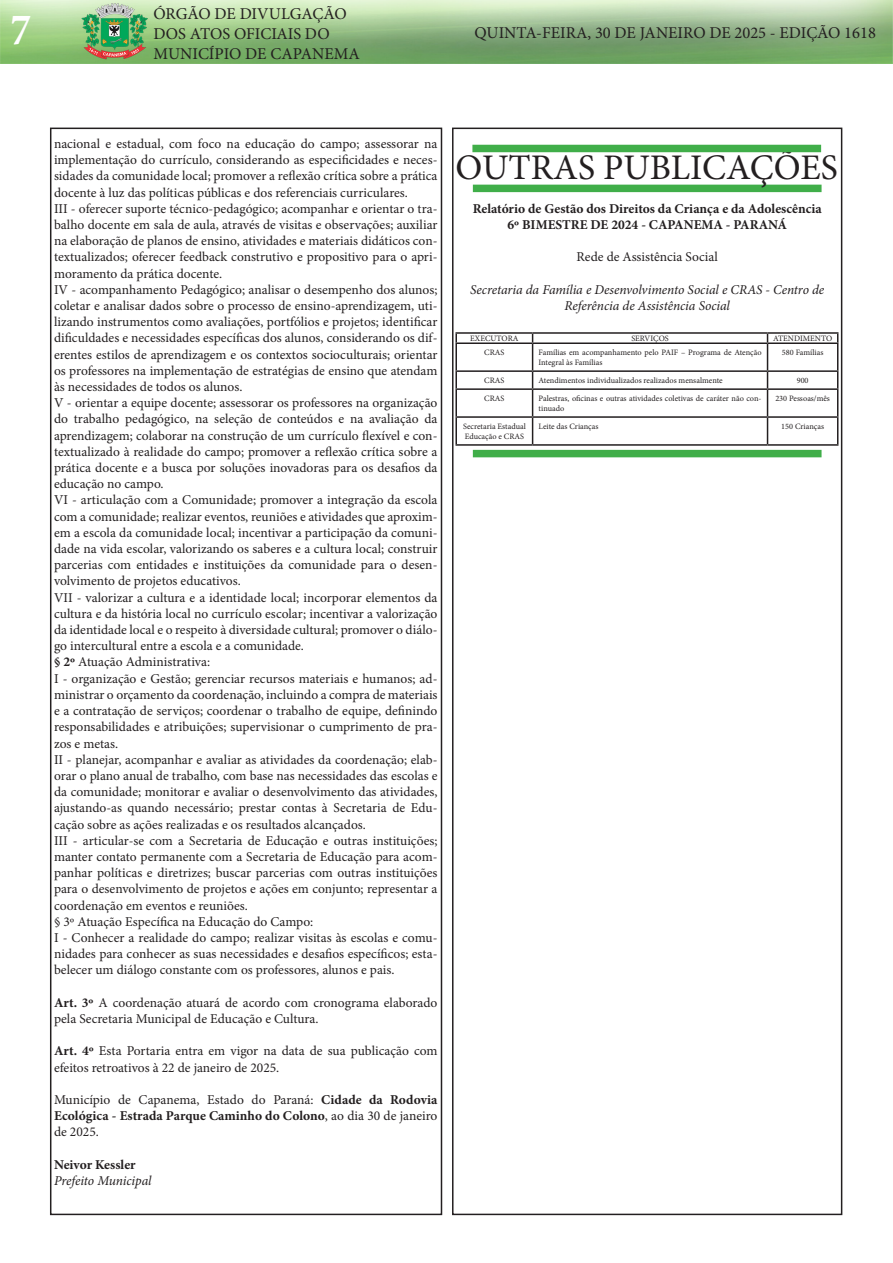
<style>
.page{position:relative;width:893px;height:1263px;background:#fff}
.page>*{position:absolute;margin:0;border:0;box-sizing:border-box;transform-origin:0 0}
.t1{font:700 condensed 45px "Minion Pro";color:#fff}
.t2{font:36px "Minion Pro";color:#231f20}
.t3{font:16.5px/19.8px "Minion Pro";color:#231f20}
.t4{font:13.5px/16.2px "Minion Pro";color:#231f20;text-align:justify}
.t5{font:italic 13.5px/16.2px "Minion Pro";letter-spacing:-.005em;color:#231f20;text-align:center}
.t6{font:700 13.5px "Minion Pro";color:#231f20}
.t7{font:8.25px/9.9px "Minion Pro";color:#231f20}
.s1{font-weight:700}
</style>
<div class="page">
<div style="left:50px;top:128px;width:392px;height:1087px;border:2px solid #231f20"></div>
<img style="left:0;top:0;width:893px;height:64px">
<div style="left:452px;top:128px;width:390px;height:1087px;border:2px solid #231f20"></div>
<hr style="left:455px;top:332px;width:78px;height:2px;background:#231f20">
<svg style="left:455px;top:334px;width:2px;height:8px"></svg>
<hr style="left:533px;top:332px;width:234px;height:2px;background:#231f20">
<hr style="left:767px;top:332px;width:71px;height:2px;background:#231f20">
<hr style="left:455px;top:342px;width:78px;height:2px;background:#231f20">
<hr style="left:455px;top:344px;width:2px;height:26px;background:#231f20">
<hr style="left:533px;top:342px;width:234px;height:2px;background:#231f20">
<hr style="left:767px;top:342px;width:71px;height:2px;background:#231f20">
<hr style="left:455px;top:370px;width:78px;height:2px;background:#231f20">
<svg style="left:455px;top:372px;width:2px;height:16px"></svg>
<hr style="left:533px;top:370px;width:234px;height:2px;background:#231f20">
<hr style="left:767px;top:370px;width:71px;height:2px;background:#231f20">
<hr style="left:455px;top:388px;width:78px;height:2px;background:#231f20">
<hr style="left:455px;top:390px;width:2px;height:26px;background:#231f20">
<hr style="left:533px;top:388px;width:234px;height:2px;background:#231f20">
<hr style="left:767px;top:388px;width:71px;height:2px;background:#231f20">
<hr style="left:455px;top:416px;width:78px;height:2px;background:#231f20">
<hr style="left:455px;top:418px;width:2px;height:26px;background:#231f20">
<hr style="left:533px;top:416px;width:234px;height:2px;background:#231f20">
<svg style="left:532px;top:334px;width:1px;height:110px"></svg>
<hr style="left:767px;top:416px;width:71px;height:2px;background:#231f20">
<svg style="left:767px;top:334px;width:1px;height:110px"></svg>
<svg style="left:837px;top:334px;width:1px;height:110px"></svg>
<hr style="left:455px;top:444px;width:78px;height:2px;background:#231f20">
<hr style="left:533px;top:444px;width:234px;height:2px;background:#231f20">
<hr style="left:767px;top:444px;width:71px;height:2px;background:#231f20">
<div style="left:473px;top:185px;width:348px;height:7px;background:#40ae49"></div>
<div style="left:472px;top:145px;width:349px;height:7px;background:#40ae49"></div>
<div style="left:473px;top:450px;width:348px;height:7px;background:#40ae49"></div>
<h1 class="t1" style="left:11px;top:-1px;width:22px">7</h1>
<p class="t3" style="left:153px;top:4px;width:208px">ÓRGÃO DE DIVULGAÇÃO<br>DOS ATOS OFICIAIS DO<br>MUNICÍPIO DE CAPANEMA</p>
<p class="t3" style="left:474px;top:23px;width:403px">QUINTA-FEIRA, 30 DE JANEIRO DE 2025 - EDIÇÃO 1618</p>
<p class="t4" style="left:54px;top:136px;width:385px">nacional e estadual, com foco na educação do campo; assessorar na implementação do currículo, considerando as especificidades e neces&shy;sidades da comunidade local; promover a reflexão crítica sobre a prática docente à luz das políticas públicas e dos referenciais curriculares.</p>
<p class="t4" style="left:54px;top:200px;width:385px">III - oferecer suporte técnico-pedagógico; acompanhar e orientar o tra&shy;balho docente em sala de aula, através de visitas e observações; auxiliar na elaboração de planos de ensino, atividades e materiais didáticos con&shy;textualizados; oferecer feedback construtivo e propositivo para o apri&shy;moramento da prática docente.</p>
<p class="t4" style="left:54px;top:281px;width:385px">IV - acompanhamento Pedagógico; analisar o desempenho dos alunos; coletar e analisar dados sobre o processo de ensino-aprendizagem, uti&shy;lizando instrumentos como avaliações, portfólios e projetos; identificar dificuldades e necessidades específicas dos alunos, considerando os dif&shy;erentes estilos de aprendizagem e os contextos socioculturais; orientar os professores na implementação de estratégias de ensino que atendam às necessidades de todos os alunos.</p>
<p class="t4" style="left:54px;top:395px;width:385px">V - orientar a equipe docente; assessorar os professores na organização do trabalho pedagógico, na seleção de conteúdos e na avaliação da aprendizagem; colaborar na construção de um currículo flexível e con&shy;textualizado à realidade do campo; promover a reflexão crítica sobre a prática docente e a busca por soluções inovadoras para os desafios da educação no campo.</p>
<p class="t4" style="left:54px;top:492px;width:385px">VI - articulação com a Comunidade; promover a integração da escola com a comunidade; realizar eventos, reuniões e atividades que aproxim&shy;em a escola da comunidade local; incentivar a participação da comuni&shy;dade na vida escolar, valorizando os saberes e a cultura local; construir parcerias com entidades e instituições da comunidade para o desen&shy;volvimento de projetos educativos.</p>
<p class="t4" style="left:54px;top:589px;width:385px">VII - valorizar a cultura e a identidade local; incorporar elementos da cultura e da história local no currículo escolar; incentivar a valorização da identidade local e o respeito à diversidade cultural; promover o diálo&shy;go intercultural entre a escola e a comunidade.</p>
<p class="t4" style="left:54px;top:654px;width:158px"><span class="s1">§ 2º</span> Atuação Administrativa:</p>
<p class="t4" style="left:54px;top:670px;width:385px">I - organização e Gestão; gerenciar recursos materiais e humanos; ad&shy;ministrar o orçamento da coordenação, incluindo a compra de materiais e a contratação de serviços; coordenar o trabalho de equipe, definindo responsabilidades e atribuições; supervisionar o cumprimento de pra&shy;zos e metas.</p>
<p class="t4" style="left:54px;top:751px;width:385px">II - planejar, acompanhar e avaliar as atividades da coordenação; elab&shy;orar o plano anual de trabalho, com base nas necessidades das escolas e da comunidade; monitorar e avaliar o desenvolvimento das atividades, ajustando-as quando necessário; prestar contas à Secretaria de Edu&shy;cação sobre as ações realizadas e os resultados alcançados.</p>
<p class="t4" style="left:54px;top:832px;width:385px">III - articular-se com a Secretaria de Educação e outras instituições; manter contato permanente com a Secretaria de Educação para acom&shy;panhar políticas e diretrizes; buscar parcerias com outras instituições para o desenvolvimento de projetos e ações em conjunto; representar a coordenação em eventos e reuniões.</p>
<p class="t4" style="left:54px;top:913px;width:261px">§ 3º Atuação Específica na Educação do Campo:</p>
<p class="t4" style="left:54px;top:929px;width:385px">I - Conhecer a realidade do campo; realizar visitas às escolas e comu&shy;nidades para conhecer as suas necessidades e desafios específicos; esta&shy;belecer um diálogo constante com os professores, alunos e pais.</p>
<p class="t4" style="left:54px;top:994px;width:385px"><span class="s1">Art. 3º</span> A coordenação atuará de acordo com cronograma elaborado pela Secretaria Municipal de Educação e Cultura.</p>
<p class="t4" style="left:54px;top:1043px;width:385px"><span class="s1">Art. 4º</span> Esta Portaria entra em vigor na data de sua publicação com efeitos retroativos à 22 de janeiro de 2025.</p>
<p class="t4" style="left:54px;top:1091px;width:385px">Município de Capanema, Estado do Paraná: <span class="s1">Cidade da Rodovia Ecológica - Estrada Parque Caminho do Colono</span>, ao dia 30 de janeiro de 2025.</p>
<p class="t6" style="left:54px;top:1155px;width:83px">Neivor Kessler</p>
<p class="t5" style="left:54px;top:1172px;width:99px">Prefeito Municipal</p>
<p class="t2" style="left:455px;top:144px;width:384px">OUTRAS PUBLICAÇÕES</p>
<p class="t6" style="left:473px;top:199px;width:351px">Relatório de Gestão dos Direitos da Criança e da Adolescência</p>
<p class="t6" style="left:507px;top:215px;width:281px">6º BIMESTRE DE 2024 - CAPANEMA - PARANÁ</p>
<p class="t4" style="left:577px;top:249px;width:143px">Rede de Assistência Social</p>
<p class="t5" style="left:470px;top:281px;width:356px">Secretaria da Família e Desenvolvimento Social e CRAS - Centro de<br>Referência de Assistência Social</p>
<p class="t7" style="left:470px;top:334px;width:50px">EXECUTORA</p>
<p class="t7" style="left:631px;top:334px;width:39px">SERVIÇOS</p>
<p class="t7" style="left:773px;top:334px;width:61px">ATENDIMENTO</p>
<p class="t7" style="left:484px;top:348px;width:22px">CRAS</p>
<p class="t7" style="left:539px;top:348px;width:224px">Famílias em acompanhamento pelo PAIF – Programa de Atenção<br>Integral às Famílias</p>
<p class="t7" style="left:782px;top:348px;width:43px">580 Famílias</p>
<p class="t7" style="left:484px;top:376px;width:22px">CRAS</p>
<p class="t7" style="left:539px;top:376px;width:186px">Atendimentos individualizados realizados mensalmente</p>
<p class="t7" style="left:797px;top:376px;width:13px">900</p>
<p class="t7" style="left:484px;top:394px;width:22px">CRAS</p>
<p class="t7" style="left:539px;top:394px;width:224px">Palestras, oficinas e outras atividades coletivas de caráter não con&shy;tinuado</p>
<p class="t7" style="left:775px;top:394px;width:56px">230 Pessoas/mês</p>
<p class="t7" style="left:463px;top:421px;width:64px">Secretaria Estadual<br>Educação e CRAS</p>
<p class="t7" style="left:539px;top:421px;width:61px">Leite das Crianças</p>
<p class="t7" style="left:781px;top:421px;width:44px">150 Crianças</p>
</div>
